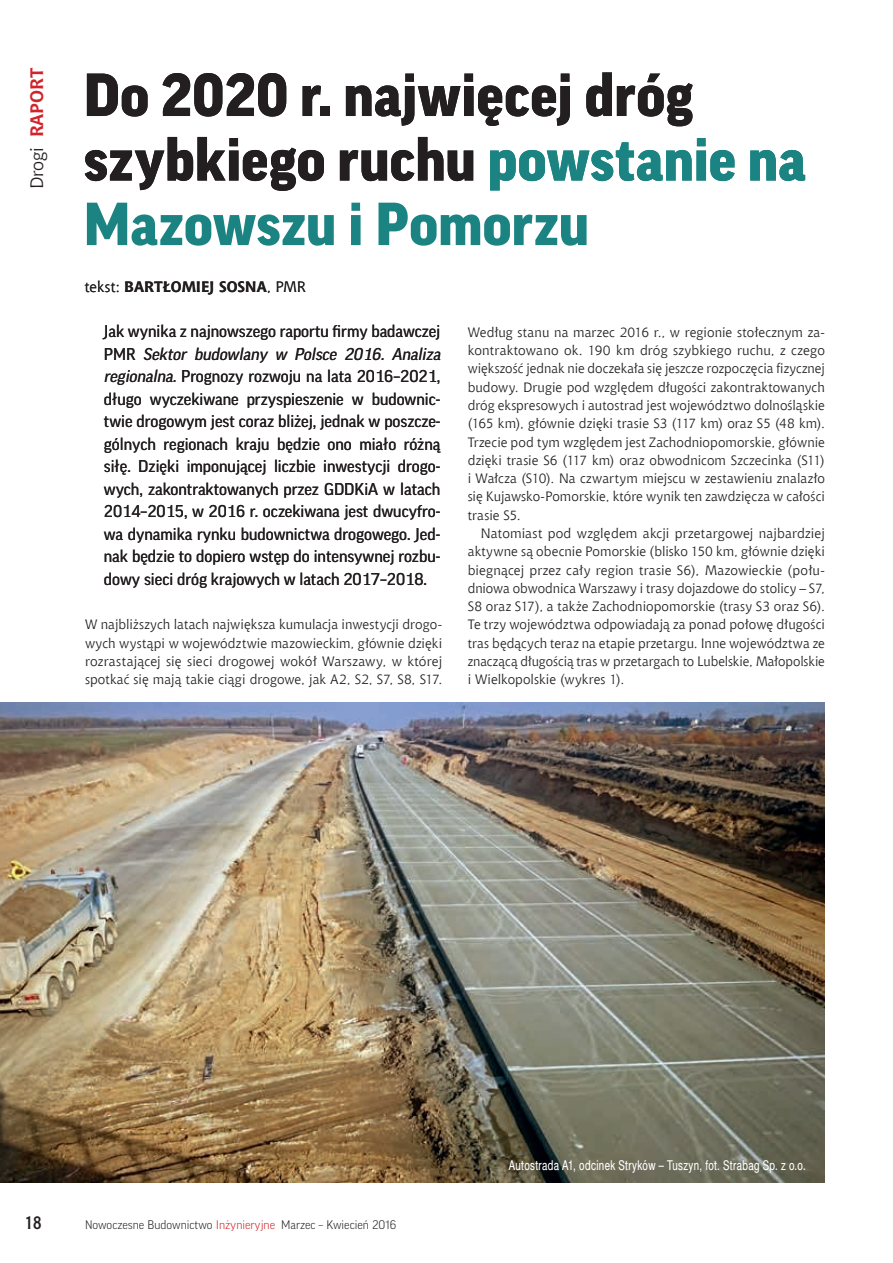
<style>
.page{position:relative;width:893px;height:1263px;background:#fff}
.page>*{position:absolute;margin:0;border:0;box-sizing:border-box;transform-origin:0 0}
.t1{font:900 58.5px/64.5px "Good Pro";color:#231f20}
.t2{font:700 18px "Chianti EU";color:#d1232a}
.t3{font:700 18px "Aerton Cnd EFN";color:#231f20}
.t4{font:16.5px/22.5px "Good Pro";color:#231f20}
.t5{font:700 15px "Chianti EU";color:#231f20}
.t6{font:13.5px/18.3px "Chianti EU";letter-spacing:.005em;color:#231f20;text-align:justify}
.t7{font:13.5px "Switzer Cnd EFN";letter-spacing:.03em;color:#fff;scale:.9 1}
.t8{font:300 12px "Good Pro";color:#231f20}
.s1{font-weight:400;color:#231f20}
.s2{color:#1b8482}
.s3{font-weight:400}
.s4{font-style:italic}
.s5{color:#d1232a}
</style>
<div class="page">
<img style="left:0;top:702px;width:825px;height:480px">
<h2 class="t2" style="left:26px;top:189px;width:123px;rotate:-90deg"><span class="s1">Drogi</span> RAPORT</h2>
<h1 class="t1" style="left:84px;top:63px;width:724px">Do 2020 r. najwięcej dróg szybkiego ruchu <span class="s2">powstanie na<br>Mazowszu i Pomorzu</span></h1>
<p class="t5" style="left:85px;top:278px;width:222px"><span class="s3">tekst:</span> BARTŁOMIEJ SOSNA<span class="s3">, PMR</span></p>
<p class="t4" style="left:104px;top:320px;width:341px">Jak wynika z najnowszego raportu firmy badawczej P M R <span class="s4">Sektor budowlany w Polsce 2016. Analiza regionalna.</span> Prognozy rozwoju na lata 2016–2021, długo wyczekiwane przyspieszenie w budownic&shy;twie drogowym jest coraz bliżej, jednak w poszcze&shy;gólnych regionach kraju będzie ono miało różną siłę. Dzięki imponującej liczbie inwestycji drogo&shy;wych, zakontraktowanych przez GDDKiA w latach 2014–2015, w 2016 r. oczekiwana jest dwucyfro&shy;wa dynamika rynku budownictwa drogowego. Jed&shy;nak będzie to dopiero wstęp do intensywnej rozbu&shy;dowy sieci dróg krajowych w latach 2017–2018.</p>
<p class="t6" style="left:85px;top:615px;width:359px">W najbliższych latach największa kumulacja inwestycji drogo&shy;wych wystąpi w województwie mazowieckim, głównie dzięki rozrastającej się sieci drogowej wokół Warszawy, w której spotkać się mają takie ciągi drogowe, jak A2, S2, S7, S8, S17.</p>
<p class="t6" style="left:468px;top:323px;width:359px">Według stanu na marzec 2016 r., w regionie stołecznym za&shy;kontraktowano ok. 190 km dróg szybkiego ruchu, z czego większość jednak nie doczekała się jeszcze rozpoczęcia fizycznej budowy. Drugie pod względem długości zakontraktowanych dróg ekspresowych i autostrad jest województwo dolnośląskie (165 km), głównie dzięki trasie S3 (117 km) oraz S5 (48 km).<br>Trzecie pod tym względem jest Zachodniopomorskie, głównie dzięki trasie S6 (117 km) oraz obwodnicom Szczecinka (S11) i Wałcza (S10). Na czwartym miejscu w zestawieniu znalazło się Kujawsko-Pomorskie, które wynik ten zawdzięcza w całości trasie S5.</p>
<p class="t6" style="left:468px;top:524px;width:359px;text-indent:13px">Natomiast pod względem akcji przetargowej najbardziej aktywne są obecnie Pomorskie (blisko 150 km, głównie dzięki biegnącej przez cały region trasie S6), Mazowieckie (połu&shy;dniowa obwodnica Warszawy i trasy dojazdowe do stolicy – S7, S8 oraz S17), a także Zachodniopomorskie (trasy S3 oraz S6).<br>Te trzy województwa odpowiadają za ponad połowę długości tras będących teraz na etapie przetargu. Inne województwa ze znaczącą długością tras w przetargach to Lubelskie, Małopolskie i Wielkopolskie (wykres 1).</p>
<p class="t7" style="left:509px;top:1158px;width:331px">Autostrada A1, odcinek Stryków – Tuszyn, fot. Strabag Sp. z o.o.</p>
<h2 class="t3" style="left:25px;top:1212px;width:18px">18</h2>
<p class="t8" style="left:85px;top:1218px;width:313px">Nowoczesne Budownictwo <span class="s5">Inżynieryjne</span> Marzec – Kwiecień 2016</p>
</div>
